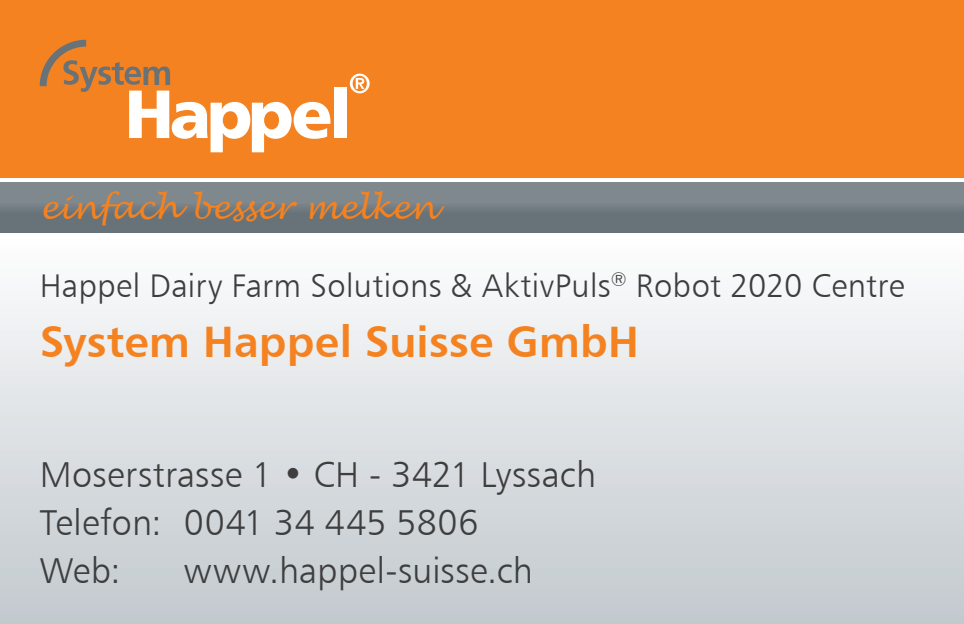
<style>
.page{position:relative;width:964px;height:624px;background:#fff}
.page>*{position:absolute;margin:0;border:0;box-sizing:border-box;transform-origin:0 0}
.t1{font:44px "Humanist 777 BT Bold B";color:#f58220}
.t2{font:36px/48px "Humanist 777 BT Light B";letter-spacing:.01em;color:#3e3e3f}
.t3{font:32.8px "Humanist 777 BT Light B";letter-spacing:.01em;color:#3e3e3f}
.t4{font:italic 32.4px "Lucida Handwriting";letter-spacing:-.005em;color:#f58220}
</style>
<div class="page">
<div style="left:0;top:232px;width:964px;height:392px;background:linear-gradient(to bottom,#fefefe,#c1c8cd)"></div>
<div style="left:0;top:183px;width:964px;height:49px;background:#737e84"></div>
<div style="left:0;top:0;width:964px;height:177px;background:#f58220"></div>
<div style="left:334px;top:87px;width:12px;height:51px;background:#fff"></div>
<svg style="left:40px;top:40px;width:290px;height:112px"></svg>
<svg style="left:350px;top:74px;width:20px;height:19px"></svg>
<p class="t4" style="left:40px;top:188px;width:398px">einfach besser melken</p>
<p class="t3" style="left:40px;top:265px;width:866px">Happel Dairy Farm Solutions &amp; AktivPuls<sup>®</sup> Robot 2020 Centre</p>
<p class="t1" style="left:40px;top:313px;width:601px">System Happel Suisse GmbH</p>
<p class="t2" style="left:40px;top:449px;width:558px">Moserstrasse 1 • CH - 3421 Lyssach<br>Telefon: 0041 34 445 5806<br>Web:</p>
<p class="t2" style="left:184px;top:545px;width:351px">www.happel-suisse.ch</p>
</div>
